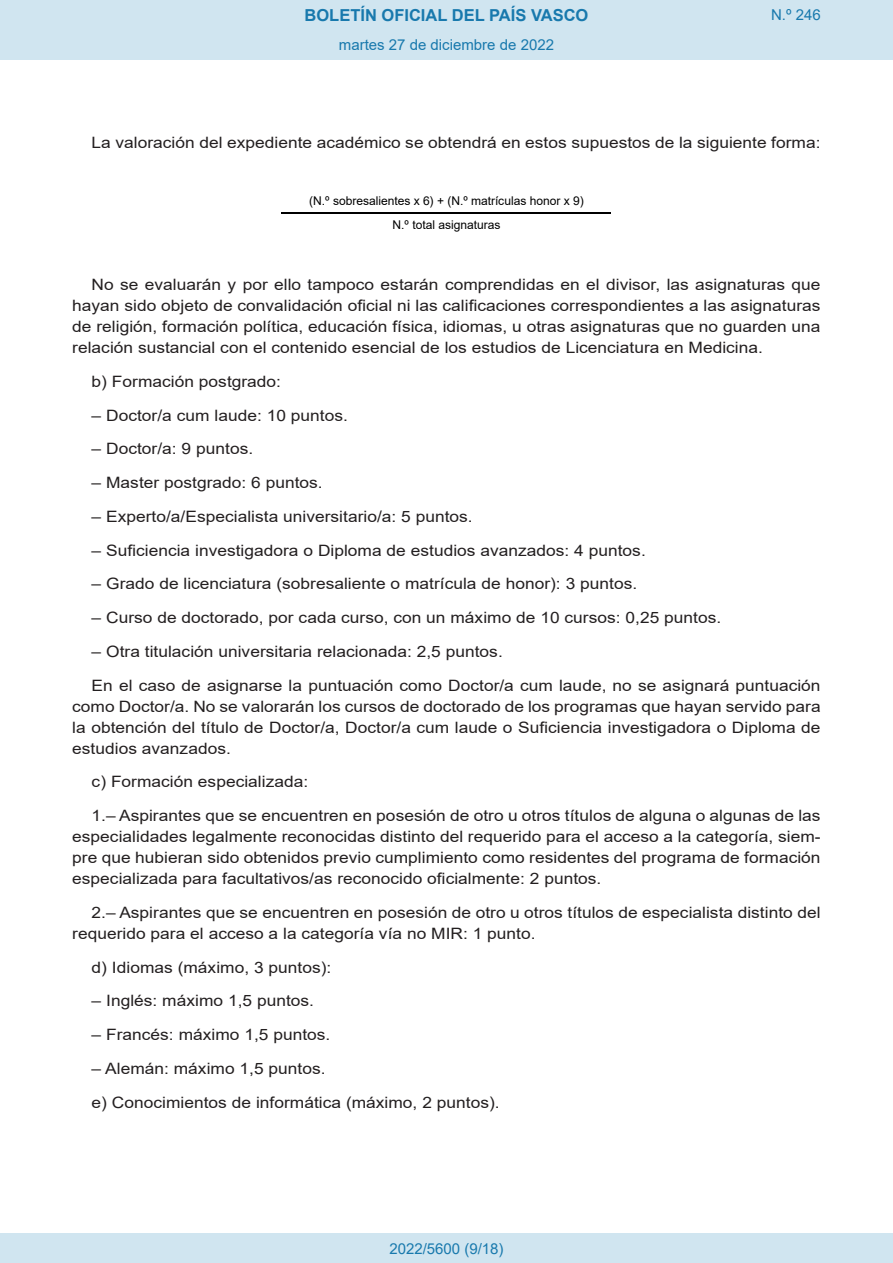
<style>
.page{position:relative;width:893px;height:1263px;background:#fff}
.page>*{position:absolute;margin:0;border:0;box-sizing:border-box;transform-origin:0 0}
.t1{font:700 16.5px "Arial";color:#1879ad}
.BOPVDetalle{font:15.6px/21px "Arial";color:#231f20;text-align:justify;scale:1.11 1}
.Paginacion_Centro{font:15px "Arial";color:#1879ad}
.t2{font:12px/23.7px "Arial";letter-spacing:-.005em;color:#000;text-align:center}
</style>
<div class="page">
<div style="left:0;top:0;width:893px;height:60px;background:#d0e5f0"></div>
<div style="left:0;top:1233px;width:893px;height:30px;background:#d0e5f0"></div>
<hr style="left:282px;top:212px;width:329px;height:1px;background:#000">
<p class="t1" style="left:305px;top:3px;width:285px">BOLETÍN OFICIAL DEL PAÍS VASCO</p>
<p class="Paginacion_Centro" style="left:339px;top:35px;width:217px">martes 27 de diciembre de 2022</p>
<p class="Paginacion_Centro" style="left:771px;top:5px;width:51px">N.º 246</p>
<p class="BOPVDetalle" style="left:92px;top:132px;width:658px">La valoración del expediente académico se obtendrá en estos supuestos de la siguiente forma:</p>
<p class="t2" style="left:309px;top:189px;width:276px">(N.º sobresalientes x 6) + (N.º matrículas honor x 9)<br>N.º total asignaturas</p>
<p class="BOPVDetalle" style="left:72px;top:274px;width:676px;text-indent:19px">No se evaluarán y por ello tampoco estarán comprendidas en el divisor, las asignaturas que hayan sido objeto de convalidación oficial ni las calificaciones correspondientes a las asignaturas de religión, formación política, educación física, idiomas, u otras asignaturas que no guarden una relación sustancial con el contenido esencial de los estudios de Licenciatura en Medicina.</p>
<p class="BOPVDetalle" style="left:92px;top:371px;width:172px">b) Formación postgrado:</p>
<p class="BOPVDetalle" style="left:92px;top:404px;width:232px">– Doctor/a cum laude: 10 puntos.</p>
<p class="BOPVDetalle" style="left:92px;top:438px;width:147px">– Doctor/a: 9 puntos.</p>
<p class="BOPVDetalle" style="left:92px;top:472px;width:210px">– Master postgrado: 6 puntos.</p>
<p class="BOPVDetalle" style="left:92px;top:506px;width:345px">– Experto/a/Especialista universitario/a: 5 puntos.</p>
<p class="BOPVDetalle" style="left:92px;top:539px;width:501px">– Suficiencia investigadora o Diploma de estudios avanzados: 4 puntos.</p>
<p class="BOPVDetalle" style="left:92px;top:573px;width:493px">– Grado de licenciatura (sobresaliente o matrícula de honor): 3 puntos.</p>
<p class="BOPVDetalle" style="left:92px;top:607px;width:569px">– Curso de doctorado, por cada curso, con un máximo de 10 cursos: 0,25 puntos.</p>
<p class="BOPVDetalle" style="left:92px;top:641px;width:372px">– Otra titulación universitaria relacionada: 2,5 puntos.</p>
<p class="BOPVDetalle" style="left:72px;top:674px;width:676px;text-indent:19px">En el caso de asignarse la puntuación como Doctor/a cum laude, no se asignará puntuación como Doctor/a. No se valorarán los cursos de doctorado de los programas que hayan servido para la obtención del título de Doctor/a, Doctor/a cum laude o Suficiencia investigadora o Diploma de estudios avanzados.</p>
<p class="BOPVDetalle" style="left:92px;top:771px;width:197px">c) Formación especializada:</p>
<p class="BOPVDetalle" style="left:72px;top:805px;width:676px;text-indent:19px">1.– Aspirantes que se encuentren en posesión de otro u otros títulos de alguna o algunas de las especialidades legalmente reconocidas distinto del requerido para el acceso a la categoría, siem&shy;pre que hubieran sido obtenidos previo cumplimiento como residentes del programa de formación especializada para facultativos/as reconocido oficialmente: 2 puntos.</p>
<p class="BOPVDetalle" style="left:72px;top:902px;width:676px;text-indent:19px">2.– Aspirantes que se encuentren en posesión de otro u otros títulos de especialista distinto del requerido para el acceso a la categoría vía no MIR: 1 punto.</p>
<p class="BOPVDetalle" style="left:92px;top:956px;width:218px">d) Idiomas (máximo, 3 puntos):</p>
<p class="BOPVDetalle" style="left:92px;top:990px;width:202px">– Inglés: máximo 1,5 puntos.</p>
<p class="BOPVDetalle" style="left:92px;top:1024px;width:217px">– Francés: máximo 1,5 puntos.</p>
<p class="BOPVDetalle" style="left:92px;top:1058px;width:212px">– Alemán: máximo 1,5 puntos.</p>
<p class="BOPVDetalle" style="left:92px;top:1092px;width:369px">e) Conocimientos de informática (máximo, 2 puntos).</p>
<p class="Paginacion_Centro" style="left:389px;top:1238px;width:116px">2022/5600 (9/18)</p>
</div>
